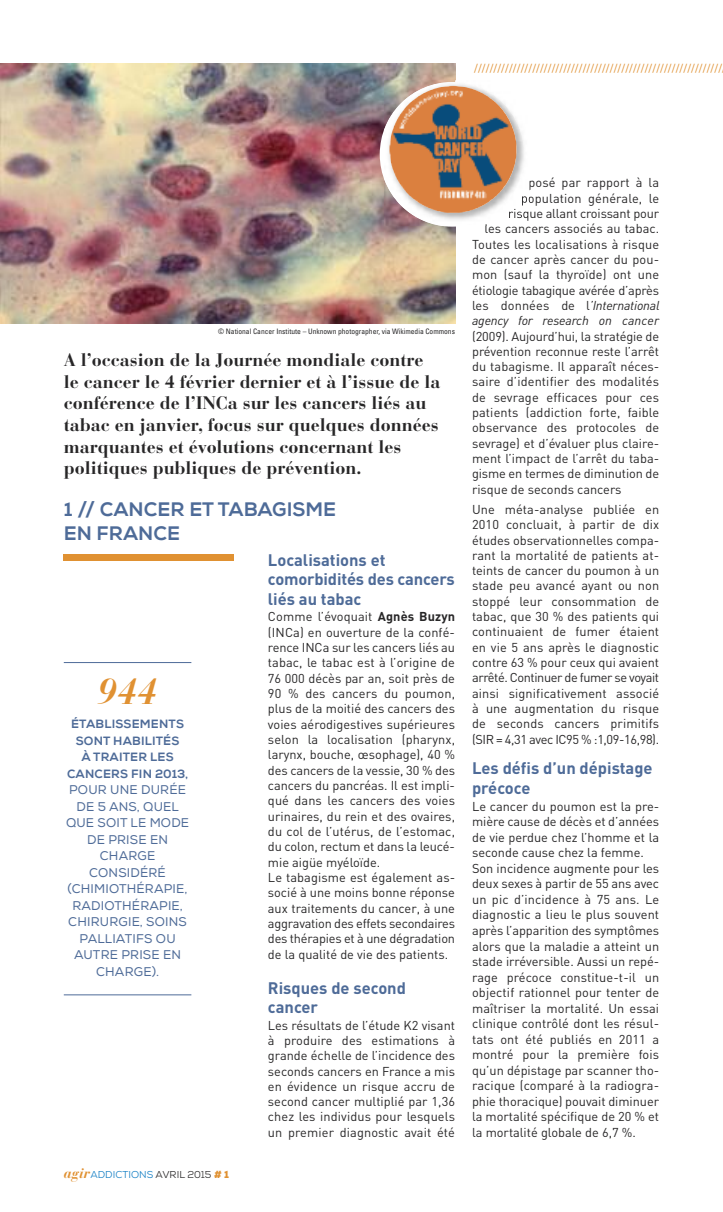
<style>
.page{position:relative;width:723px;height:1212px;background:#fff}
.page>*{position:absolute;margin:0;border:0;box-sizing:border-box;transform-origin:0 0}
.t1{font:italic 700 36px "Bauer Bodoni";color:#e09132}
.t2{font:19.5px/23.4px "Nexa X Bold";color:#4e6b98}
.t3{font:700 18px/21.6px "Bauer Bodoni";color:#272627}
.t4{font:700 16.5px/19.5px "DIN";color:#4e6b98}
.t5{font:12.75px/15.3px "DIN";color:#272627;text-align:justify}
.t6{font:italic 12.75px/15.3px "DINOT";letter-spacing:-.015em;color:#272627}
.t7{font:12px/16.5px "Nexa";letter-spacing:.015em;color:#4e6b98;text-align:center}
.t8{font:12px/16.5px "Nexa X Bold";letter-spacing:.015em;color:#4e6b98;text-align:center}
.t9{font:10.5px "DIN";color:#e09132}
.t10{font:10.05px "Nexa";color:#1680c5}
.t11{font:condensed 7.5px "Univers LT Std";color:#272627}
.s1{font-family:"Bauer Bodoni";font-weight:700;font-style:italic;font-size:14.55px;color:#e09132}
.s2{color:#272627}
.s3{font-weight:900;color:#e09132}
.s4{font-weight:700}
.s5{font-family:"DIN";font-style:normal}
</style>
<div class="page">
<img style="left:0;top:64px;width:455px;height:259px">
<div style="left:64px;top:554px;width:170px;height:6px;background:#e09132"></div>
<hr style="left:64px;top:662px;width:127px;height:1px;background:#4e6b98">
<hr style="left:64px;top:994px;width:127px;height:1px;background:#4e6b98">
<svg style="left:524px;top:181px;width:6px;height:22px"></svg>
<img style="left:524px;top:211px;width:5px;height:10px">
<img style="left:384px;top:80px;width:71px;height:2px">
<img style="left:384px;top:82px;width:140px;height:144px">
<img style="left:389px;top:86px;width:127px;height:127px;border-radius:59px">
<p class="t9" style="left:474px;top:62px;width:249px">////////////////////////////////////////////////////////////////</p>
<p class="t11" style="left:218px;top:328px;width:238px">© National Cancer Institute – Unknown photographer, via Wikimedia Commons</p>
<p class="t3" style="left:64px;top:351px;width:378px">A l’occasion de la Journée mondiale contre le cancer le 4 février dernier et à l’issue de la conférence de l’INCa sur les cancers liés au tabac en janvier, focus sur quelques données marquantes et évolutions concernant les politiques publiques de prévention.</p>
<h2 class="t2" style="left:64px;top:501px;width:274px">1 // CANCER ET TABAGISME<br>EN FRANCE</h2>
<h1 class="t1" style="left:98px;top:679px;width:61px">944</h1>
<p class="t8" style="left:67px;top:717px;width:123px">ÉTABLISSEMENTS<br>SONT HABILITÉS<br>À TRAITER LES<br>CANCERS FIN 2013,</p>
<p class="t7" style="left:66px;top:783px;width:125px">POUR UNE DURÉE<br>DE 5 ANS, QUEL<br>QUE SOIT LE MODE<br>DE PRISE EN<br>CHARGE<br>CONSIDÉRÉ (CHIMIOTHÉRAPIE,<br>RADIOTHÉRAPIE,<br>CHIRURGIE, SOINS<br>PALLIATIFS OU<br>AUTRE PRISE EN<br>CHARGE).</p>
<p class="t10" style="left:64px;top:1171px;width:167px"><span class="s1">agir</span>ADDICTIONS <span class="s2">AVRIL 2015</span> <span class="s3"># 1</span></p>
<p class="t4" style="left:268px;top:550px;width:188px">Localisations et comorbidités des cancers liés au tabac</p>
<p class="t5" style="left:268px;top:609px;width:189px;text-align:left">Comme l’évoquait <span class="s4">Agnès Buzyn </span>(INCa) en ouverture de la confé&shy;rence INCa sur les cancers liés au tabac, le tabac est à l’origine de<br>76 000 décès par an, soit près de<br>90 % des cancers du poumon, plus de la moitié des cancers des voies aérodigestives supérieures selon la localisation (pharynx, larynx, bouche, œsophage), 40 % des cancers de la vessie, 30 % des cancers du pancréas. Il est impli&shy;qué dans les cancers des voies urinaires, du rein et des ovaires, du col de l’utérus, de l’estomac, du colon, rectum et dans la leucé&shy;mie aigüe myéloïde.<br>Le tabagisme est également as&shy;socié à une moins bonne réponse aux traitements du cancer, à une aggravation des effets secondaires des thérapies et à une dégradation de la qualité de vie des patients.</p>
<p class="t4" style="left:268px;top:978px;width:140px">Risques de second cancer</p>
<p class="t5" style="left:268px;top:1017px;width:189px">Les résultats de l’étude K2 visant à produire des estimations à grande échelle de l’incidence des seconds cancers en France a mis en évidence un risque accru de second cancer multiplié par 1,36 chez les individus pour lesquels un premier diagnostic avait été</p>
<p class="t5" style="left:472px;top:175px;width:189px;text-align:right">posé par rapport à la population générale, le<br>risque allant croissant pour<br>les cancers associés au tabac.<br>Toutes les localisations à risque de cancer après cancer du pou&shy;mon (sauf la thyroïde) ont une étiologie tabagique avérée d’après</p>
<p class="t6" style="left:472px;top:299px;width:189px"><span class="s5">les données de l</span>’International agency for research on cancer</p>
<p class="t5" style="left:472px;top:328px;width:189px">(2009). Aujourd’hui, la stratégie de prévention reconnue reste l’arrêt du tabagisme. Il apparaît néces&shy;saire d’identifier des modalités de sevrage efficaces pour ces patients (addiction forte, faible observance des protocoles de sevrage) et d’évaluer plus claire&shy;ment l’impact de l’arrêt du taba&shy;gisme en termes de diminution de risque de seconds cancers</p>
<p class="t5" style="left:472px;top:502px;width:189px">Une méta-analyse publiée en 2010 concluait, à partir de dix études observationnelles compa&shy;rant la mortalité de patients at&shy;teints de cancer du poumon à un stade peu avancé ayant ou non stoppé leur consommation de tabac, que 30 % des patients qui continuaient de fumer étaient en vie 5 ans après le diagnostic contre 63 % pour ceux qui avaient arrêté. Continuer de fumer se voyait ainsi significativement associé à une augmentation du risque de seconds cancers primitifs (SIR = 4,31 avec IC95 % :1,09-16,98).</p>
<p class="t4" style="left:472px;top:758px;width:182px">Les défis d’un dépistage précoce</p>
<p class="t5" style="left:472px;top:799px;width:189px;text-align:left">Le cancer du poumon est la pre&shy;mière cause de décès et d’années de vie perdue chez l’homme et la seconde cause chez la femme.<br>Son incidence augmente pour les deux sexes à partir de 55 ans avec un pic d’incidence à 75 ans. Le diagnostic a lieu le plus souvent après l’apparition des symptômes alors que la maladie a atteint un stade irréversible. Aussi un repé&shy;rage précoce constitue-t-il un objectif rationnel pour tenter de maîtriser la mortalité. Un essai clinique contrôlé dont les résul&shy;tats ont été publiés en 2011 a montré pour la première fois qu’un dépistage par scanner tho&shy;racique (comparé à la radiogra&shy;phie thoracique) pouvait diminuer la mortalité spécifique de 20 % et la mortalité globale de 6,7 %.</p>
</div>
